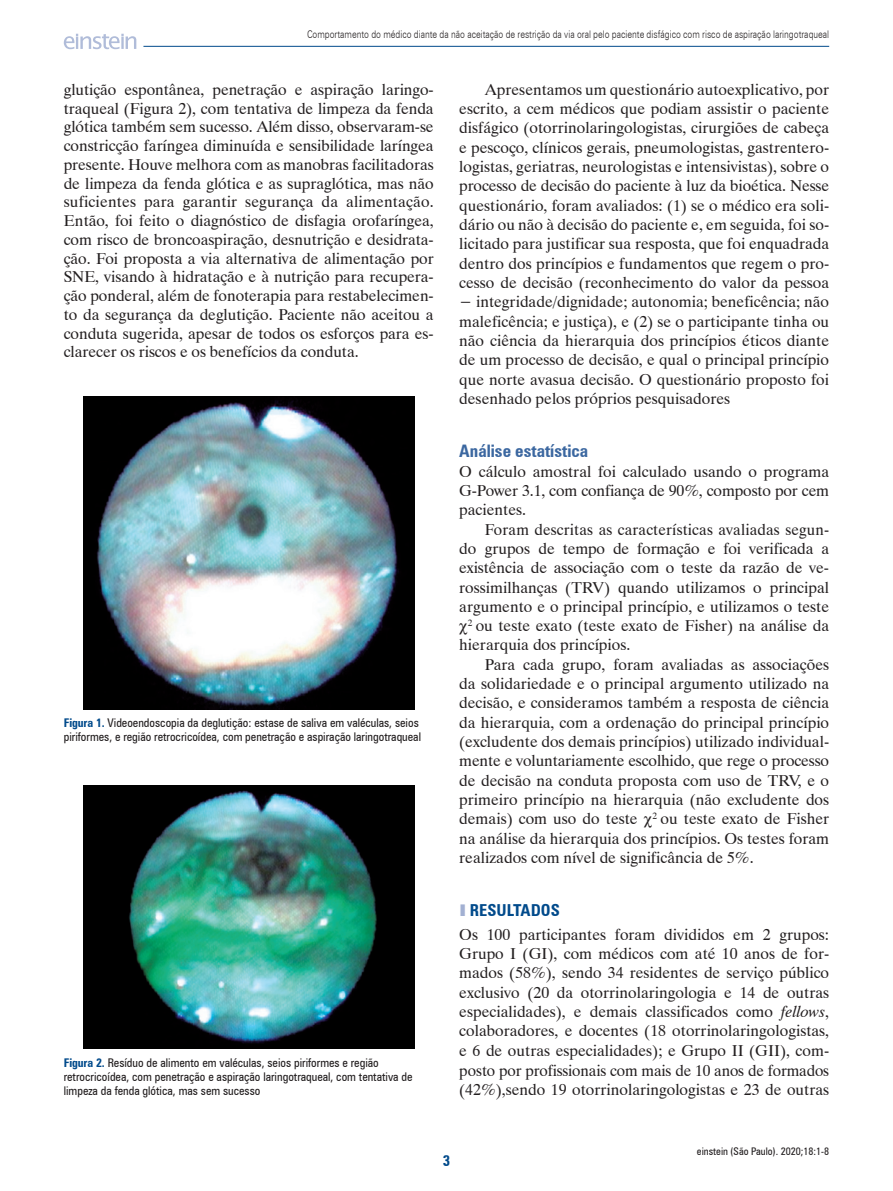
<style>
.page{position:relative;width:893px;height:1191px;background:#fff}
.page>*{position:absolute;margin:0;border:0;box-sizing:border-box;transform-origin:0 0}
.t1{font:700 condensed 17.25px "Zurich BT";color:#3b67a0}
.t2{font:700 condensed 16.5px "Zurich BT";color:#004a8b}
.t3{font:15.75px/19.4px "Dutch 801 BT";color:#231f20;text-align:justify}
.t4{font:700 condensed 15px "Zurich BT";color:#004a8b}
.t5{font:condensed 12px/14.2px "Zurich BT";color:#231f20}
.t6{font:300 10.5px "Zurich BT";color:#231f20;scale:.8 1}
.t7{font:condensed 10.5px "Zurich BT";color:#231f20}
.s1{color:#a2b0d2}
.s2{font-style:italic}
.s3{font-weight:700;color:#004a8b}
</style>
<div class="page">
<svg style="left:64px;top:34px;width:72px;height:15px"></svg>
<hr style="left:143px;top:46px;width:686px;height:1px;background:#004a8b">
<img style="left:83px;top:396px;width:331px;height:313px">
<img style="left:83px;top:785px;width:331px;height:263px">
<p class="t6" style="left:307px;top:28px;width:654px">Comportamento do médico diante da não aceitação de restrição da via oral pelo paciente disfágico com risco de aspiração laringotraqueal</p>
<p class="t3" style="left:64px;top:80px;width:371px;line-height:18.8px">glutição espontânea, penetração e aspiração laringo&shy;traqueal (Figura 2), com tentativa de limpeza da fenda glótica também sem sucesso. Além disso, observaram-se constricção faríngea diminuída e sensibilidade laríngea presente. Houve melhora com as manobras facilitadoras de limpeza da fenda glótica e as supraglótica, mas não suficientes para garantir segurança da alimentação.<br>Então, foi feito o diagnóstico de disfagia orofaríngea, com risco de broncoaspiração, desnutrição e desidrata&shy;ção. Foi proposta a via alternativa de alimentação por SNE, visando à hidratação e à nutrição para recupera&shy;ção ponderal, além de fonoterapia para restabelecimen&shy;to da segurança da deglutição. Paciente não aceitou a conduta sugerida, apesar de todos os esforços para es&shy;clarecer os riscos e os benefícios da conduta.</p>
<p class="t3" style="left:459px;top:80px;width:371px;text-indent:26px">Apresentamos um questionário autoexplicativo, por escrito, a cem médicos que podiam assistir o paciente disfágico (otorrinolaringologistas, cirurgiões de cabeça e pescoço, clínicos gerais, pneumologistas, gastrentero&shy;logistas, geriatras, neurologistas e intensivistas), sobre o processo de decisão do paciente à luz da bioética. Nesse questionário, foram avaliados: (1) se o médico era soli&shy;dário ou não à decisão do paciente e, em seguida, foi so&shy;licitado para justificar sua resposta, que foi enquadrada dentro dos princípios e fundamentos que regem o pro&shy;cesso de decisão (reconhecimento do valor da pessoa − integridade/dignidade; autonomia; beneficência; não maleficência; e justiça), e (2) se o participante tinha ou não ciência da hierarquia dos princípios éticos diante de um processo de decisão, e qual o principal princípio que norte avasua decisão. O questionário proposto foi desenhado pelos próprios pesquisadores</p>
<p class="t1" style="left:459px;top:441px;width:130px">Análise estatística</p>
<p class="t3" style="left:459px;top:461px;width:371px">O cálculo amostral foi calculado usando o programa G-Power 3.1, com confiança de 90%, composto por cem pacientes.</p>
<p class="t3" style="left:485px;top:519px;width:345px">Foram descritas as características avaliadas segun-</p>
<p class="t3" style="left:459px;top:538px;width:371px">do grupos de tempo de formação e foi verificada a</p>
<p class="t3" style="left:459px;top:558px;width:371px">existência de associação com o teste da razão de ve-</p>
<p class="t3" style="left:459px;top:577px;width:371px">rossimilhanças (TRV) quando utilizamos o principal</p>
<p class="t3" style="left:459px;top:596px;width:371px">argumento e o principal princípio, e utilizamos o teste</p>
<p class="t3" style="left:468px;top:616px;width:363px"><sup>2</sup> ou teste exato (teste exato de Fisher) na análise da</p>
<p class="t3" style="left:459px;top:635px;width:173px">hierarquia dos princípios.</p>
<p class="t3" style="left:485px;top:654px;width:346px">Para cada grupo, foram avaliadas as associações</p>
<p class="t3" style="left:459px;top:674px;width:371px">da solidariedade e o principal argumento utilizado na</p>
<p class="t3" style="left:459px;top:693px;width:371px">decisão, e consideramos também a resposta de ciência</p>
<p class="t3" style="left:459px;top:712px;width:371px">da hierarquia, com a ordenação do principal princípio</p>
<p class="t3" style="left:459px;top:732px;width:371px">(excludente dos demais princípios) utilizado individual-</p>
<p class="t3" style="left:459px;top:751px;width:371px">mente e voluntariamente escolhido, que rege o processo</p>
<p class="t3" style="left:459px;top:770px;width:371px">de decisão na conduta proposta com uso de TRV, e o</p>
<p class="t3" style="left:459px;top:789px;width:371px">primeiro princípio na hierarquia (não excludente dos</p>
<p class="t3" style="left:459px;top:809px;width:371px">demais) com uso do teste <sup>2</sup> ou teste exato de Fisher</p>
<p class="t3" style="left:459px;top:828px;width:371px">na análise da hierarquia dos princípios. Os testes foram</p>
<p class="t3" style="left:459px;top:847px;width:296px">realizados com nível de significância de 5%.</p>
<p class="t2" style="left:459px;top:900px;width:102px"><span class="s1">❚</span> RESULTADOS</p>
<p class="t3" style="left:459px;top:924px;width:371px">Os 100 participantes foram divididos em 2 grupos:<br>Grupo I (GI), com médicos com até 10 anos de for&shy;mados (58%), sendo 34 residentes de serviço público exclusivo (20 da otorrinolaringologia e 14 de outras especialidades), e demais classificados como <span class="s2">fellows</span>, colaboradores, e docentes (18 otorrinolaringologistas, e 6 de outras especialidades); e Grupo II (GII), com&shy;posto por profissionais com mais de 10 anos de formados (42%),sendo 19 otorrinolaringologistas e 23 de outras</p>
<p class="t5" style="left:64px;top:715px;width:359px"><span class="s3">Figura 1.</span> Videoendoscopia da deglutição: estase de saliva em valéculas, seios piriformes, e região retrocricoídea, com penetração e aspiração laringotraqueal</p>
<p class="t5" style="left:64px;top:1055px;width:350px"><span class="s3">Figura 2.</span> Resíduo de alimento em valéculas, seios piriformes e região retrocricoídea, com penetração e aspiração laringotraqueal, com tentativa de limpeza da fenda glótica, mas sem sucesso</p>
<p class="t4" style="left:443px;top:1151px;width:9px">3</p>
<p class="t7" style="left:697px;top:1144px;width:134px">einstein (São Paulo). 2020;18:1-8</p>
</div>
